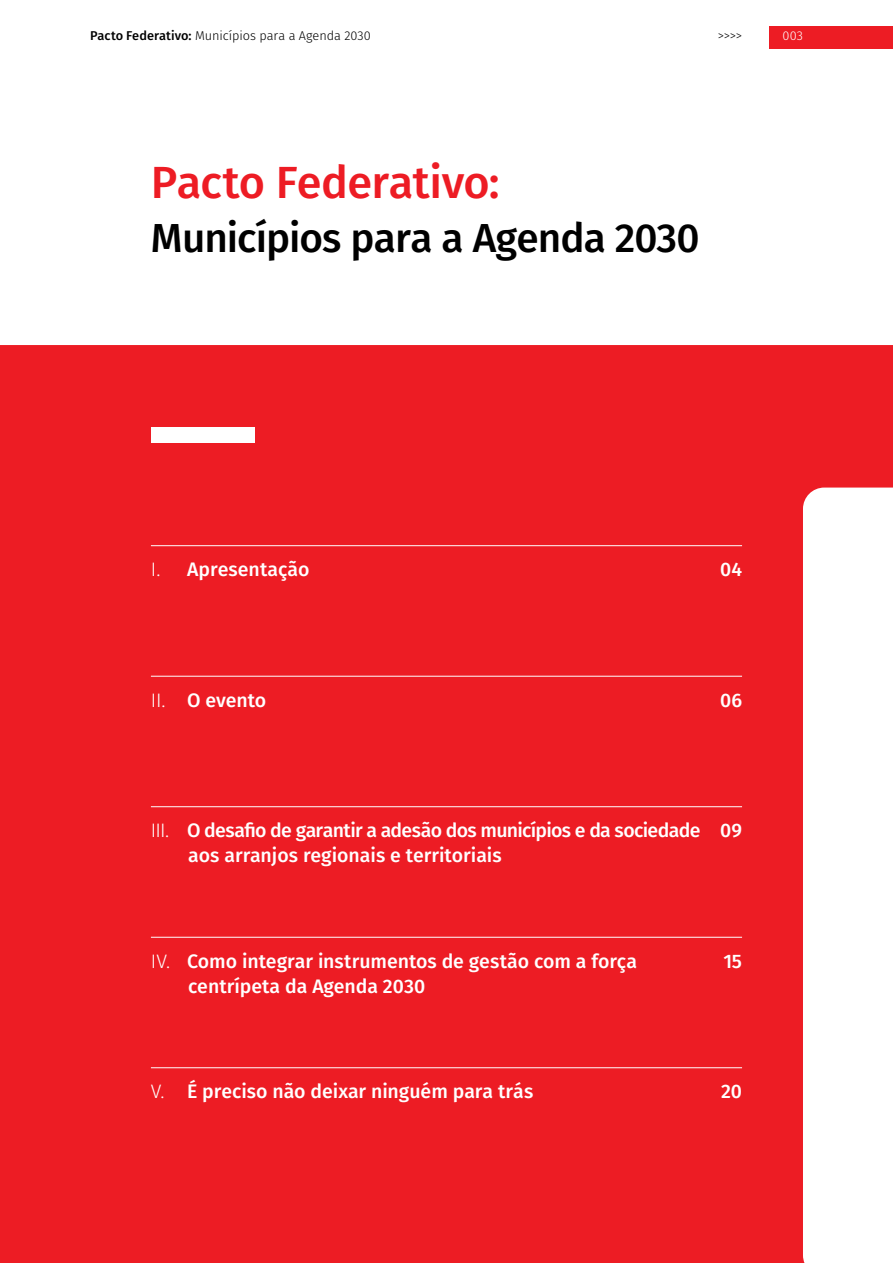
<style>
.page{position:relative;width:893px;height:1263px;background:#fff}
.page>*{position:absolute;margin:0;border:0;box-sizing:border-box;transform-origin:0 0}
.Headline_27_31_Left{font:500 45px "Fira Sans";letter-spacing:-.015em;color:#ed1c24}
.Headline_27_31_Left-2{font:500 40.5px "Fira Sans";letter-spacing:-.025em;color:#000}
.t1{font:500 19.5px "Fira Sans";letter-spacing:-.005em;color:#fff}
.t2{font:500 19.5px "Fira Sans";letter-spacing:-.035em;color:#fff}
.t3{font:300 12.75px "Fira Sans";color:#000}
.t4{font:300 12.75px "Fira Sans";color:#fff}
.s1{font-weight:500}
.s2{font-weight:300}
</style>
<div class="page">
<div style="left:769px;top:26px;width:124px;height:23px;background:#ed1c24"></div>
<div style="left:0;top:345px;width:893px;height:918px;background:#ed1c24"></div>
<svg style="left:803px;top:488px;width:90px;height:775px"></svg>
<div style="left:151px;top:428px;width:104px;height:15px;background:#fff"></div>
<hr style="left:151px;top:545px;width:591px;height:1px;background:#fff">
<hr style="left:151px;top:676px;width:591px;height:1px;background:#fff">
<hr style="left:151px;top:806px;width:591px;height:1px;background:#fff">
<hr style="left:151px;top:937px;width:591px;height:1px;background:#fff">
<hr style="left:151px;top:1067px;width:591px;height:1px;background:#fff">
<p class="t3" style="left:90px;top:26px;width:282px"><span class="s1">Pacto Federativo:</span> Municípios para a Agenda 2030</p>
<p class="t3" style="left:718px;top:26px;width:26px">&gt;&gt;&gt;&gt;</p>
<p class="t4" style="left:782px;top:26px;width:22px">003</p>
<p class="Headline_27_31_Left" style="left:151px;top:151px;width:350px">Pacto Federativo:</p>
<p class="Headline_27_31_Left-2" style="left:151px;top:209px;width:550px">Municípios para a Agenda 2030</p>
<p class="t1" style="left:151px;top:556px;width:160px"><span class="s2">I.</span> Apresentação</p>
<p class="t1" style="left:720px;top:556px;width:23px">04</p>
<p class="t1" style="left:151px;top:686px;width:117px"><span class="s2">II.</span> O evento</p>
<p class="t1" style="left:720px;top:686px;width:23px">06</p>
<p class="t2" style="left:151px;top:817px;width:593px"><span class="s2">III.</span> O desafio de garantir a adesão dos municípios e da sociedade 09</p>
<p class="t1" style="left:188px;top:841px;width:315px">aos arranjos regionais e territoriais</p>
<p class="t1" style="left:151px;top:947px;width:488px"><span class="s2">IV.</span> Como integrar instrumentos de gestão com a força</p>
<p class="t1" style="left:723px;top:947px;width:20px">15</p>
<p class="t1" style="left:188px;top:972px;width:238px">centrípeta da Agenda 2030</p>
<p class="t1" style="left:151px;top:1078px;width:384px"><span class="s2">V.</span> É preciso não deixar ninguém para trás</p>
<p class="t1" style="left:721px;top:1078px;width:22px">20</p>
</div>
